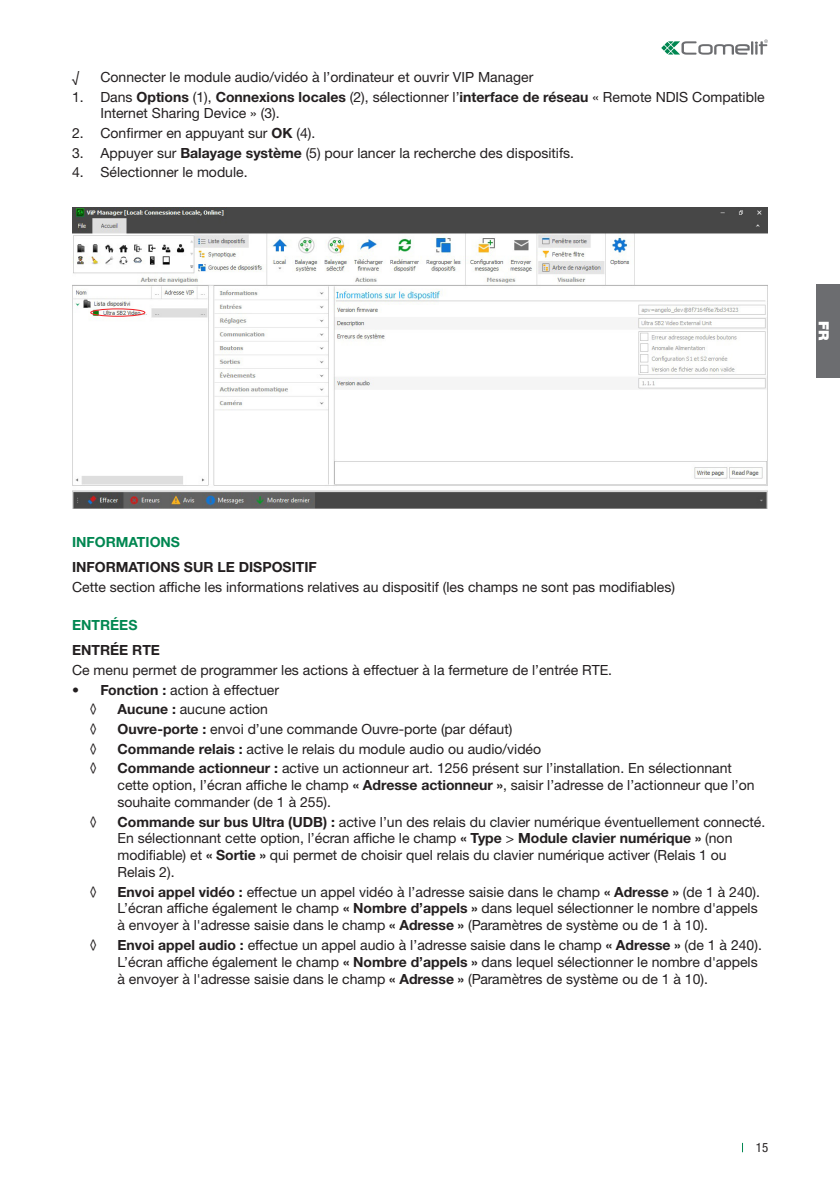
<style>
.page{position:relative;width:840px;height:1191px;background:#fff}
.page>*{position:absolute;margin:0;border:0;box-sizing:border-box;transform-origin:0 0}
.testo_semplice{font:14px/16.8px "Helvetica Neue LTW1 G";color:#231f20}
.testo_semplice-2{font:700 14px "Helvetica Neue LTW1 G";color:#231f20}
.titolo_primo_livello{font:700 14px "Helvetica Neue LTW1 G";color:#008751}
.t1{font:900 14px "Helvetica Neue LTW1 G";color:#fff}
.t2{font:condensed 12.8px "Helvetica Neue LTW1 G";color:#231f20}
.s1{font-weight:700}
</style>
<div class="page">
<div style="left:815px;top:284px;width:24px;height:94px;background:#6c6d70"></div>
<svg style="left:661px;top:39px;width:106px;height:16px"></svg>
<img style="left:72px;top:207px;width:695px;height:301px">
<div style="left:90px;top:308px;width:55px;height:9px;border:1px solid #ee1d23;border-radius:50%"></div>
<p class="testo_semplice" style="left:72px;top:69px;width:9px">√</p>
<p class="testo_semplice" style="left:100px;top:69px;width:434px">Connecter le module audio/vidéo à l’ordinateur et ouvrir VIP Manager</p>
<p class="testo_semplice" style="left:100px;top:88px;width:665px;text-indent:-28px">1. Dans <span class="s1">Options</span> (1), <span class="s1">Connexions locales</span> (2), sélectionner l’<span class="s1">interface de réseau</span> « Remote NDIS Compatible<br>Internet Sharing Device » (3).</p>
<p class="testo_semplice" style="left:72px;top:125px;width:245px">2. Confirmer en appuyant sur <span class="s1">OK</span> (4).</p>
<p class="testo_semplice" style="left:72px;top:144px;width:503px">3. Appuyer sur <span class="s1">Balayage système</span> (5) pour lancer la recherche des dispositifs.</p>
<p class="testo_semplice" style="left:72px;top:164px;width:177px">4. Sélectionner le module.</p>
<p class="t1" style="left:831px;top:321px;width:21px;rotate:90deg">FR</p>
<p class="titolo_primo_livello" style="left:72px;top:533px;width:109px">INFORMATIONS</p>
<p class="testo_semplice-2" style="left:72px;top:558px;width:246px">INFORMATIONS SUR LE DISPOSITIF</p>
<p class="testo_semplice" style="left:72px;top:578px;width:604px">Cette section affiche les informations relatives au dispositif (les champs ne sont pas modifiables)</p>
<p class="titolo_primo_livello" style="left:72px;top:616px;width:67px">ENTRÉES</p>
<p class="testo_semplice-2" style="left:72px;top:642px;width:89px">ENTRÉE RTE</p>
<p class="testo_semplice" style="left:72px;top:661px;width:541px">Ce menu permet de programmer les actions à effectuer à la fermeture de l’entrée RTE.</p>
<p class="testo_semplice" style="left:72px;top:681px;width:208px"><span class="s1">• Fonction :</span> action à effectuer</p>
<p class="testo_semplice" style="left:89px;top:701px;width:10px">◊</p>
<p class="testo_semplice" style="left:117px;top:701px;width:152px"><span class="s1">Aucune :</span> aucune action</p>
<p class="testo_semplice" style="left:89px;top:720px;width:10px">◊</p>
<p class="testo_semplice" style="left:117px;top:720px;width:396px"><span class="s1">Ouvre-porte :</span> envoi d’une commande Ouvre-porte (par défaut)</p>
<p class="testo_semplice" style="left:89px;top:740px;width:10px">◊</p>
<p class="testo_semplice" style="left:117px;top:740px;width:425px"><span class="s1">Commande relais :</span> active le relais du module audio ou audio/vidéo</p>
<p class="testo_semplice" style="left:89px;top:760px;width:10px">◊</p>
<p class="testo_semplice" style="left:117px;top:760px;width:638px"><span class="s1">Commande actionneur :</span> active un actionneur art. 1256 présent sur l’installation. En sélectionnant cette option, l’écran affiche le champ <span class="s1">« Adresse actionneur »</span>, saisir l’adresse de l’actionneur que l’on souhaite commander (de 1 à 255).</p>
<p class="testo_semplice" style="left:89px;top:813px;width:10px">◊</p>
<p class="testo_semplice" style="left:117px;top:813px;width:649px"><span class="s1">Commande sur bus Ultra (UDB) :</span> active l’un des relais du clavier numérique éventuellement connecté.<br>En sélectionnant cette option, l’écran affiche le champ <span class="s1">« Type</span> &gt; <span class="s1">Module clavier numérique »</span> (non modifiable) et <span class="s1">« Sortie »</span> qui permet de choisir quel relais du clavier numérique activer (Relais 1 ou Relais 2).</p>
<p class="testo_semplice" style="left:89px;top:883px;width:10px">◊</p>
<p class="testo_semplice" style="left:117px;top:883px;width:643px"><span class="s1">Envoi appel vidéo :</span> effectue un appel vidéo à l’adresse saisie dans le champ <span class="s1">« Adresse »</span> (de 1 à 240).<br>L’écran affiche également le champ <span class="s1">« Nombre d’appels »</span> dans lequel sélectionner le nombre d'appels à envoyer à l'adresse saisie dans le champ <span class="s1">« Adresse »</span> (Paramètres de système ou de 1 à 10).</p>
<p class="testo_semplice" style="left:89px;top:936px;width:10px">◊</p>
<p class="testo_semplice" style="left:117px;top:936px;width:645px"><span class="s1">Envoi appel audio :</span> effectue un appel audio à l’adresse saisie dans le champ <span class="s1">« Adresse »</span> (de 1 à 240).<br>L’écran affiche également le champ <span class="s1">« Nombre d’appels »</span> dans lequel sélectionner le nombre d'appels à envoyer à l'adresse saisie dans le champ <span class="s1">« Adresse »</span> (Paramètres de système ou de 1 à 10).</p>
<p class="t2" style="left:755px;top:1140px;width:14px">15</p>
</div>
